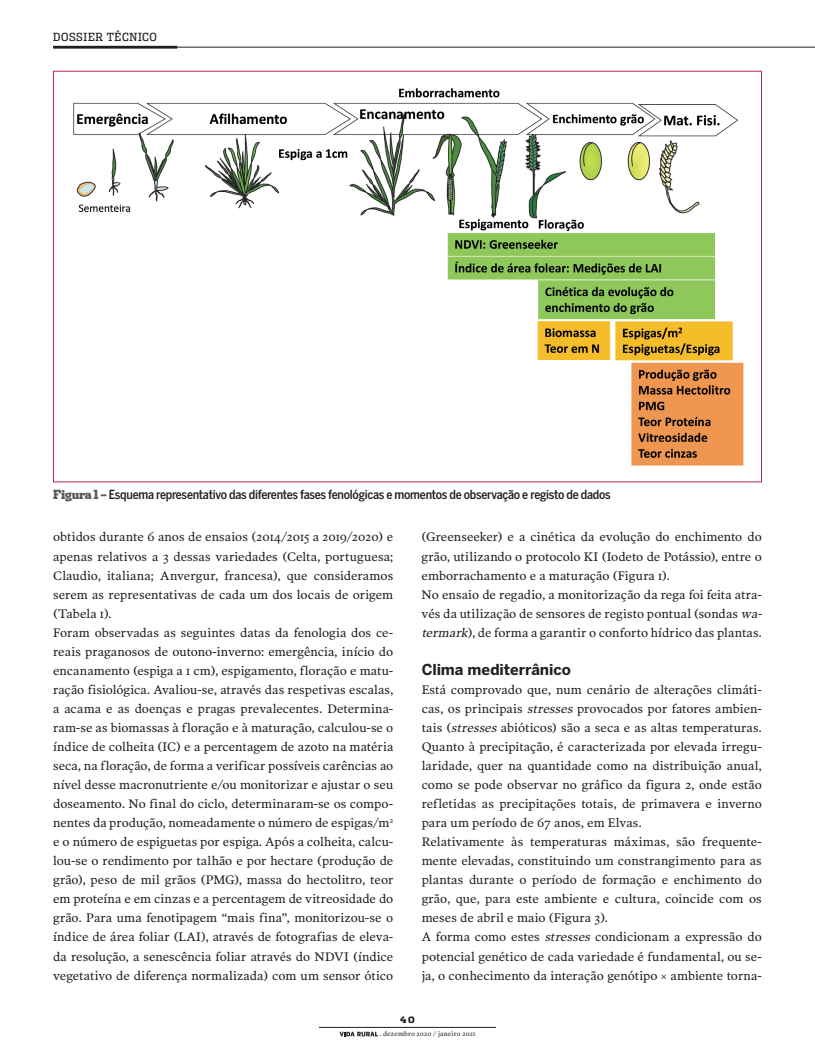
<style>
.page{position:relative;width:815px;height:1053px;background:#fff}
.page>*{position:absolute;margin:0;border:0;box-sizing:border-box;transform-origin:0 0}
.t1{font:700 15px "Benton Sans";letter-spacing:-.005em;color:#231f20}
.t2{font:12.5px/19px "Poynter Text Roman Two";color:#231f20}
.t3{font:500 12.5px "Benton Sans Cond";letter-spacing:-.02em;color:#231f20}
.t4{font:11.25px "Dispatch Cond";letter-spacing:.055em;color:#231f20}
.t5{font:900 8.75px "Dispatch";color:#231f20}
.t6{font:6.75px "Poynter Text Roman Two";letter-spacing:.025em;color:#231f20}
.s1{font-family:"Dispatch Cond";font-weight:900;color:#57585a}
.s2{font-style:italic}
</style>
<div class="page">
<hr style="left:53px;top:46px;width:124px;height:2px;background:#231f20">
<hr style="left:177px;top:47px;width:638px;height:1px;background:#231f20">
<svg style="left:340px;top:1031px;width:38px;height:5px"></svg>
<hr style="left:319px;top:1027px;width:177px;height:1px;background:#231f20">
<img style="left:73px;top:88px;width:671px;height:378px">
<p class="t4" style="left:53px;top:30px;width:105px">DOSSIER TÉCNICO</p>
<p class="t3" style="left:53px;top:487px;width:559px"><span class="s1">Figura 1 –</span> Esquema representativo das diferentes fases fenológicas e momentos de observação e registo de dados</p>
<p class="t2" style="left:53px;top:527px;width:342px">obtidos durante 6 anos de ensaios (2014/2015 a 2019/2020) e apenas relativos a 3 dessas variedades (Celta, portuguesa; Claudio, italiana; Anvergur, francesa), que consideramos serem as representativas de cada um dos locais de origem (Tabela 1).<br>Foram observadas as seguintes datas da fenologia dos ce&shy;reais praganosos de outono-inverno: emergência, início do encanamento (espiga a 1 cm), espigamento, floração e matu&shy;ração fisiológica. Avaliou-se, através das respetivas escalas, a acama e as doenças e pragas prevalecentes. Determina&shy;ram-se as biomassas à floração e à maturação, calculou-se o índice de colheita (IC) e a percentagem de azoto na matéria seca, na floração, de forma a verificar possíveis carências ao nível desse macronutriente e/ou monitorizar e ajustar o seu doseamento. No final do ciclo, determinaram-se os compo&shy;nentes da produção, nomeadamente o número de espigas/m<sup>2 </sup>e o número de espiguetas por espiga. Após a colheita, calcu&shy;lou-se o rendimento por talhão e por hectare (produção de grão), peso de mil grãos (PMG), massa do hectolitro, teor em proteína e em cinzas e a percentagem de vitreosidade do grão. Para uma fenotipagem “mais fina”, monitorizou-se o índice de área foliar (LAI), através de fotografias de eleva&shy;da resolução, a senescência foliar através do NDVI (índice vegetativo de diferença normalizada) com um sensor ótico</p>
<p class="t2" style="left:422px;top:527px;width:344px">(Greenseeker) e a cinética da evolução do enchimento do grão, utilizando o protocolo KI (Iodeto de Potássio), entre o emborrachamento e a maturação (Figura 1).<br>No ensaio de regadio, a monitorização da rega foi feita atra&shy;vés da utilização de sensores de registo pontual (sondas <span class="s2">wa&shy;termark</span>), de forma a garantir o conforto hídrico das plantas.</p>
<p class="t1" style="left:422px;top:660px;width:151px">Clima mediterrânico</p>
<p class="t2" style="left:422px;top:679px;width:342px">Está comprovado que, num cenário de alterações climáti&shy;cas, os principais <span class="s2">stresses</span> provocados por fatores ambien&shy;tais (<span class="s2">stresses</span> abióticos) são a seca e as altas temperaturas.<br>Quanto à precipitação, é caracterizada por elevada irregu&shy;laridade, quer na quantidade como na distribuição anual, como se pode observar no gráfico da figura 2, onde estão refletidas as precipitações totais, de primavera e inverno para um período de 67 anos, em Elvas.<br>Relativamente às temperaturas máximas, são frequente&shy;mente elevadas, constituindo um constrangimento para as plantas durante o período de formação e enchimento do grão, que, para este ambiente e cultura, coincide com os meses de abril e maio (Figura 3).<br>A forma como estes <span class="s2">stresses</span> condicionam a expressão do potencial genético de cada variedade é fundamental, ou se&shy;ja, o conhecimento da interação genótipo ≈ ambiente torna-</p>
<p class="t5" style="left:400px;top:1013px;width:16px">40</p>
<p class="t6" style="left:380px;top:1029px;width:97px">. dezembro 2020 / janeiro 2021</p>
</div>
